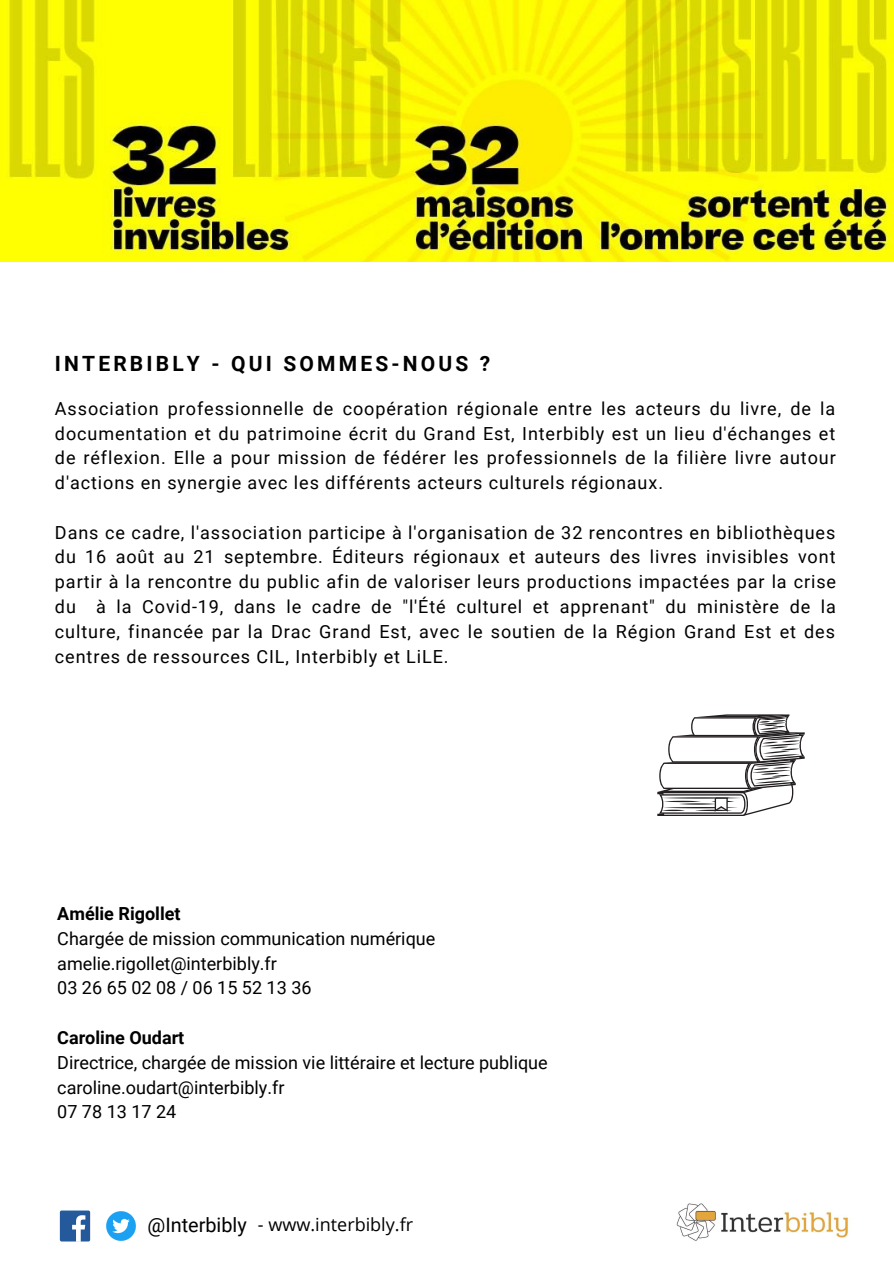
<style>
.page{position:relative;width:894px;height:1264px;background:#fff}
.page>*{position:absolute;margin:0;border:0;box-sizing:border-box;transform-origin:0 0}
.t1{font:700 21px "Roboto";letter-spacing:.15em;color:#000}
.t2{font:18px/24.8px "Roboto";color:#000;text-align:justify}
.t3{font:18px "Open Sans";color:#000}
.t4{font:700 18px "Roboto";color:#000}
.s1{font-family:"Roboto";font-size:19.8px}
</style>
<div class="page">
<img style="left:1px;top:0;width:892px;height:261px">
<img style="left:676px;top:1203px;width:173px;height:38px">
<img style="left:106px;top:1211px;width:30px;height:30px">
<img style="left:59px;top:1210px;width:32px;height:31px">
<svg style="left:657px;top:714px;width:147px;height:101px"></svg>
<p class="t1" style="left:55px;top:351px;width:437px">INTERBIBLY - QUI SOMMES-NOUS ?</p>
<p class="t2" style="left:55px;top:396px;width:782px">Association professionnelle de coopération régionale entre les acteurs du livre, de la documentation et du patrimoine écrit du Grand Est, Interbibly est un lieu d'échanges et de réflexion. Elle a pour mission de fédérer les professionnels de la filière livre autour d'actions en synergie avec les différents acteurs culturels régionaux.</p>
<p class="t2" style="left:55px;top:520px;width:782px">Dans ce cadre, l'association participe à l'organisation de 32 rencontres en bibliothèques du 16 août au 21 septembre. Éditeurs régionaux et auteurs des livres invisibles vont partir à la rencontre du public afin de valoriser leurs productions impactées par la crise du à la Covid-19, dans le cadre de "l'Été culturel et apprenant" du ministère de la culture, financée par la Drac Grand Est, avec le soutien de la Région Grand Est et des centres de ressources CIL, Interbibly et LiLE.</p>
<p class="t4" style="left:57px;top:903px;width:125px">Amélie Rigollet</p>
<p class="t2" style="left:57px;top:926px;width:379px;text-align:left">Chargée de mission communication numérique amelie.rigollet@interbibly.fr<br>03 26 65 02 08 / 06 15 52 13 36</p>
<p class="t4" style="left:57px;top:1027px;width:128px">Caroline Oudart</p>
<p class="t2" style="left:57px;top:1050px;width:492px;text-align:left">Directrice, chargée de mission vie littéraire et lecture publique caroline.oudart@interbibly.fr<br>07 78 13 17 24</p>
<p class="t3" style="left:147px;top:1211px;width:282px"><span class="s1">@Interbibly</span> - www.interbibly.fr <sub>3</sub></p>
</div>
